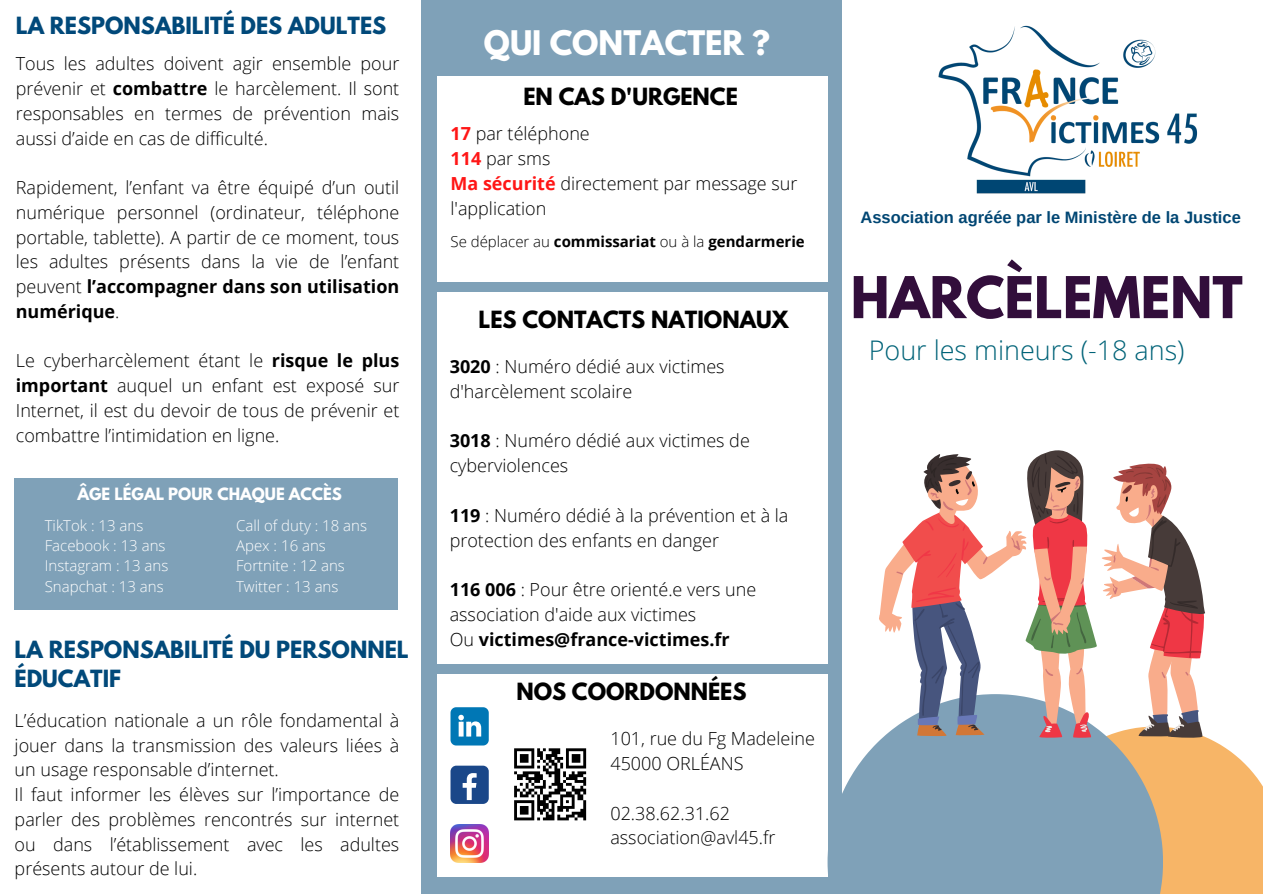
<style>
.page{position:relative;width:1263px;height:894px;background:#fff}
.page>*{position:absolute;margin:0;border:0;box-sizing:border-box;transform-origin:0 0}
.t1{font:700 51px "League Spartan";color:#320e3b}
.t2{font:700 30px "League Spartan";color:#fff}
.t3{font:300 27px "Open Sans";color:#016378}
.t4{font:700 21px/29.2px "League Spartan";color:#01497a}
.t5{font:700 21px "League Spartan";color:#000}
.t6{font:300 18px/24.8px "Open Sans";color:#000}
.t7{font:700 16.5px "Arimo";color:#014673}
.t8{font:300 15px "Open Sans";color:#fff}
.t9{font:700 15px "Open Sans";color:#000}
.t10{font:700 15px "League Spartan";color:#fff}
.s1{font-weight:700}
.s2{font-weight:700;color:#ff1616}
.s3{font-weight:300}
</style>
<div class="page">
<div style="left:1027px;top:726px;width:236px;height:167px;background:#f7b567"></div>
<div style="left:421px;top:0;width:421px;height:893px;background:#7fa1b8"></div>
<div style="left:437px;top:674px;width:390px;height:202px;background:#fff"></div>
<img style="left:450px;top:824px;width:39px;height:38px">
<div style="left:450px;top:765px;width:39px;height:38px;background:#1a4789;border-radius:6px"></div>
<svg style="left:463px;top:773px;width:14px;height:26px"></svg>
<svg style="left:450px;top:707px;width:39px;height:38px"></svg>
<div style="left:437px;top:76px;width:390px;height:206px;background:#fff"></div>
<div style="left:437px;top:292px;width:390px;height:372px;background:#fff"></div>
<div style="left:827px;top:694px;width:336px;height:199px;background:#7fa1b8"></div>
<svg style="left:879px;top:450px;width:327px;height:288px"></svg>
<div style="left:15px;top:478px;width:383px;height:132px;background:#7fa1b8"></div>
<img style="left:827px;top:25px;width:371px;height:184px">
<svg style="left:514px;top:748px;width:72px;height:72px"></svg>
<h4 class="t4" style="left:16px;top:14px;width:372px">LA RESPONSABILITÉ DES ADULTES</h4>
<h6 class="t6" style="left:16px;top:51px;width:385px;text-align:justify">Tous les adultes doivent agir ensemble pour prévenir et <span class="s1">combattre</span> le harcèlement. Il sont responsables en termes de prévention mais aussi d’aide en cas de difficulté.</h6>
<h2 class="t6" style="left:16px;top:175px;width:385px;text-align:justify">Rapidement, l’enfant va être équipé d’un outil numérique personnel (ordinateur, téléphone portable, tablette). A partir de ce moment, tous les adultes présents dans la vie de l’enfant peuvent <span class="s1">l’accompagner dans son utilisation numérique</span>.</h2>
<h4 class="t6" style="left:16px;top:348px;width:385px;text-align:justify">Le cyberharcèlement étant le <span class="s1">risque le plus important</span> auquel un enfant est exposé sur Internet, il est du devoir de tous de prévenir et combattre l’intimidation en ligne.</h4>
<p class="t10" style="left:77px;top:486px;width:266px">ÂGE LÉGAL POUR CHAQUE ACCÈS</p>
<p class="t8" style="left:236px;top:514px;width:132px">Call of duty : 18 ans</p>
<p class="t8" style="left:236px;top:535px;width:91px">Apex : 16 ans</p>
<h4 class="t8" style="left:236px;top:555px;width:110px">Fortnite : 12 ans</h4>
<p class="t8" style="left:236px;top:575px;width:104px">Twitter : 13 ans</p>
<h6 class="t8" style="left:45px;top:514px;width:100px">TikTok : 13 ans</h6>
<h6 class="t8" style="left:45px;top:535px;width:122px">Facebook : 13 ans</h6>
<h6 class="t8" style="left:45px;top:555px;width:125px">Instagram : 13 ans</h6>
<h6 class="t8" style="left:45px;top:575px;width:120px">Snapchat : 13 ans</h6>
<h6 class="t4" style="left:15px;top:637px;width:396px">LA RESPONSABILITÉ DU PERSONNEL<br>ÉDUCATIF</h6>
<p class="t6" style="left:15px;top:707px;width:386px">L’éducation nationale a un rôle fondamental à jouer dans la transmission des valeurs liées à un usage responsable d’internet.<br>Il faut informer les élèves sur l’importance de parler des problèmes rencontrés sur internet ou dans l’établissement avec les adultes présents autour de lui.</p>
<p class="t2" style="left:484px;top:28px;width:288px">QUI CONTACTER ?</p>
<p class="t5" style="left:523px;top:86px;width:216px">EN CAS D'URGENCE</p>
<p class="t6" style="left:450px;top:121px;width:348px"><span class="s2">17</span> par téléphone<br><span class="s2">114</span> par sms<br><span class="s2">Ma sécurité</span> directement par message sur l'application</p>
<p class="t9" style="left:450px;top:231px;width:356px"><span class="s3">Se déplacer au</span> commissariat <span class="s3">ou à la</span> gendarmerie</p>
<p class="t5" style="left:479px;top:308px;width:311px">LES CONTACTS NATIONAUX</p>
<h6 class="t6" style="left:450px;top:354px;width:276px"><span class="s1">3020</span> : Numéro dédié aux victimes d'harcèlement scolaire</h6>
<h6 class="t6" style="left:450px;top:428px;width:302px"><span class="s1">3018</span> : Numéro dédié aux victimes de cyberviolences</h6>
<h6 class="t6" style="left:450px;top:502px;width:340px"><span class="s1">119</span> : Numéro dédié à la prévention et à la protection des enfants en danger</h6>
<p class="t6" style="left:450px;top:576px;width:308px"><span class="s1">116 006</span> : Pour être orienté.e vers une association d'aide aux victimes<br>Ou <span class="s1">victimes@france-victimes.fr</span></p>
<p class="t5" style="left:516px;top:680px;width:232px">NOS COORDONNÉES</p>
<h6 class="t6" style="left:610px;top:725px;width:206px">101, rue du Fg Madeleine<br>45000 ORLÉANS</h6>
<p class="t6" style="left:610px;top:800px;width:167px">02.38.62.31.62 association@avl45.fr</p>
<h4 class="t7" style="left:860px;top:208px;width:382px">Association agréée par le Ministère de la Justice</h4>
<p class="t1" style="left:851px;top:272px;width:394px">HARCÈLEMENT</p>
<p class="t3" style="left:869px;top:331px;width:317px">Pour les mineurs (-18 ans)</p>
</div>
